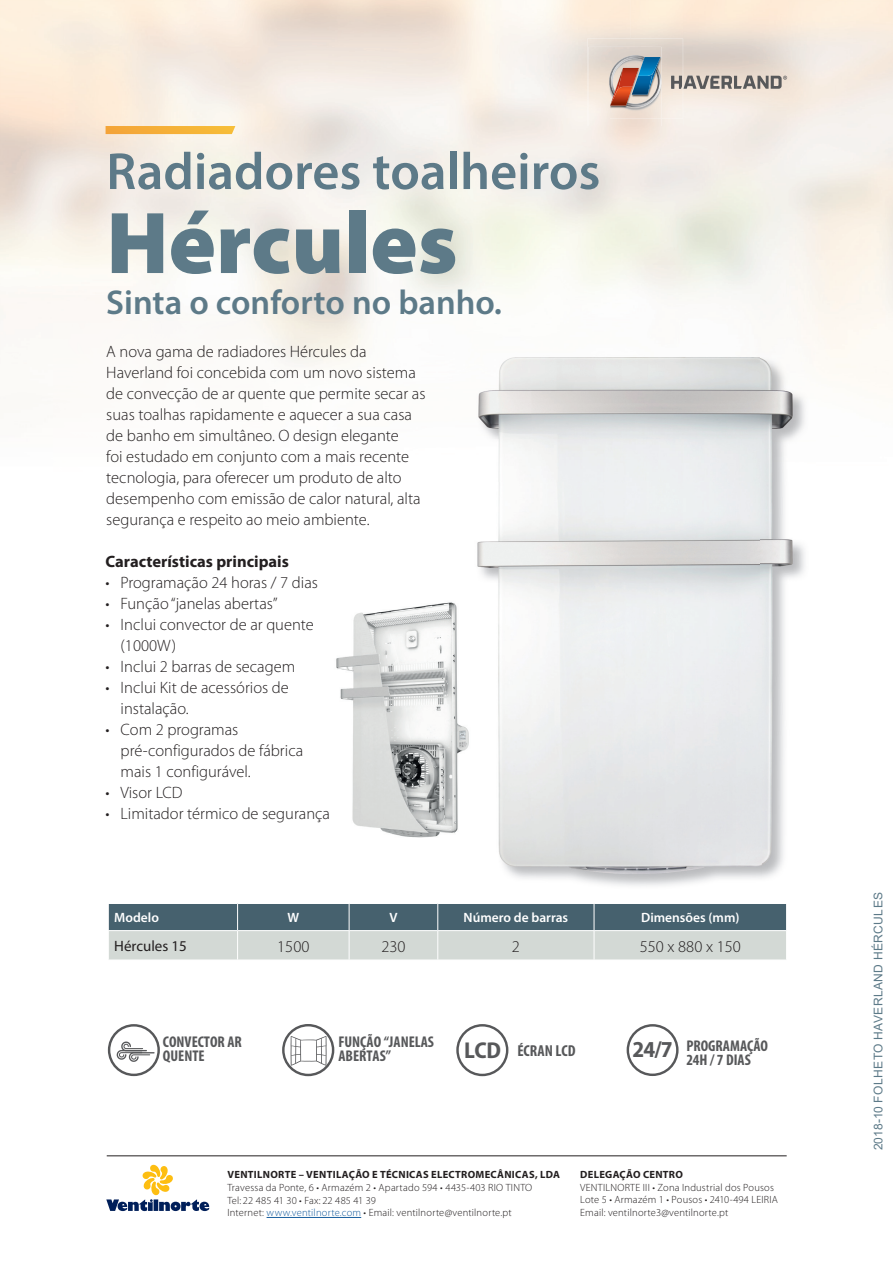
<style>
.page{position:relative;width:893px;height:1263px;background:#fff}
.page>*{position:absolute;margin:0;border:0;box-sizing:border-box;transform-origin:0 0}
.t1{font:900 88.5px "Myriad Pro";color:#5d7a88}
.t2{font:600 52.5px "Myriad Pro";color:#5d7a88}
.t3{font:600 34.5px "Myriad Pro";color:#5d7a88}
.t4{font:700 semi-condensed 22.95px "Myriad Pro";color:#57585a}
.t5{font:300 16.5px/21px "Myriad Pro";color:#231f20}
.t6{font:700 16.5px "Myriad Pro";color:#231f20}
.t7{font:700 condensed 15.9px "Myriad Pro";color:#57585a}
.t8{font:700 condensed 15.6px/13.8px "Myriad Pro";color:#57585a}
.t9{font:15px "Myriad Pro";color:#231f20}
.t10{font:600 13.5px "Myriad Pro";color:#fff}
.t11{font:12px "Arial";letter-spacing:.035em;color:#5d7a88}
.t12{font:300 10.5px/12.8px "Myriad Pro";letter-spacing:.02em;color:#231f20}
.t13{font:700 10.5px "Myriad Pro";letter-spacing:.025em;color:#231f20}
.s1{font-stretch:semi-condensed;font-size:22.95px}
.s2{color:#175d9e}
</style>
<div class="page">
<img style="left:578px;top:0;width:52px;height:107px">
<svg style="left:106px;top:1164px;width:103px;height:47px"></svg>
<hr style="left:267px;top:1217px;width:94px;height:1px;background:#175d9e">
<hr style="left:107px;top:1155px;width:680px;height:1px;background:#231f20">
<svg style="left:108px;top:903px;width:679px;height:57px;background:#95a4a8"></svg>
<img style="left:476px;top:357px;width:332px;height:529px">
<img style="left:336px;top:588px;width:143px;height:260px">
<svg style="left:108px;top:1024px;width:52px;height:52px"></svg>
<svg style="left:282px;top:1024px;width:52px;height:52px"></svg>
<svg style="left:456px;top:1024px;width:52px;height:52px"></svg>
<svg style="left:627px;top:1024px;width:52px;height:52px"></svg>
<img style="left:588px;top:38px;width:95px;height:88px">
<img style="left:589px;top:47px;width:72px;height:79px">
<img style="left:610px;top:38px;width:73px;height:81px">
<svg style="left:671px;top:76px;width:116px;height:13px;background:#9e9792"></svg>
<img style="left:610px;top:47px;width:51px;height:72px">
<img style="left:610px;top:55px;width:51px;height:52px">
<img style="left:611px;top:57px;width:49px;height:49px">
<img style="left:623px;top:68px;width:16px;height:38px">
<svg style="left:609px;top:75px;width:1px;height:22px"></svg>
<img style="left:610px;top:68px;width:13px;height:19px">
<img style="left:610px;top:87px;width:22px;height:19px">
<img style="left:610px;top:92px;width:6px;height:14px">
<svg style="left:632px;top:57px;width:29px;height:38px"></svg>
<svg style="left:106px;top:126px;width:129px;height:8px"></svg>
<h2 class="t2" style="left:106px;top:138px;width:496px">Radiadores toalheiros</h2>
<h1 class="t1" style="left:106px;top:184px;width:353px">Hércules</h1>
<h3 class="t3" style="left:106px;top:281px;width:397px">Sinta o conforto no banho.</h3>
<p class="t5" style="left:106px;top:341px;width:321px">A nova gama de radiadores Hércules da Haverland foi concebida com um novo sistema de convecção de ar quente que permite secar as suas toalhas rapidamente e aquecer a sua casa de banho em simultâneo. O design elegante<br>foi estudado em conjunto com a mais recente tecnologia, para oferecer um produto de alto desempenho com emissão de calor natural, alta segurança e respeito ao meio ambiente.</p>
<p class="t6" style="left:106px;top:551px;width:185px">Características principais</p>
<p class="t5" style="left:106px;top:572px;width:214px">• Programação 24 horas / 7 dias</p>
<p class="t5" style="left:106px;top:593px;width:173px">• Função “janelas abertas”</p>
<p class="t5" style="left:121px;top:614px;width:195px;text-indent:-15px">• Inclui convector de ar quente (1000W)</p>
<p class="t5" style="left:106px;top:656px;width:191px">• Inclui 2 barras de secagem</p>
<p class="t5" style="left:121px;top:677px;width:170px;text-indent:-15px">• Inclui Kit de acessórios de instalação.</p>
<p class="t5" style="left:121px;top:719px;width:184px;text-indent:-15px">• Com 2 programas pré-configurados de fábrica mais 1 configurável.</p>
<p class="t5" style="left:106px;top:782px;width:78px">• Visor LCD</p>
<p class="t5" style="left:106px;top:803px;width:226px">• Limitador térmico de segurança</p>
<p class="t10" style="left:114px;top:909px;width:46px">Modelo</p>
<p class="t10" style="left:287px;top:909px;width:13px">W</p>
<p class="t10" style="left:389px;top:909px;width:10px">V</p>
<p class="t10" style="left:464px;top:909px;width:106px">Número de barras</p>
<p class="t10" style="left:641px;top:909px;width:100px">Dimensões (mm)</p>
<p class="t9" style="left:114px;top:937px;width:74px">Hércules 15</p>
<p class="t5" style="left:277px;top:935px;width:34px">1500</p>
<p class="t5" style="left:381px;top:935px;width:26px">230</p>
<p class="t5" style="left:512px;top:935px;width:10px">2</p>
<p class="t5" style="left:640px;top:935px;width:103px">550 x 880 x 150</p>
<p class="t8" style="left:163px;top:1034px;width:80px">CONVECTOR AR<br>QUENTE</p>
<p class="t8" style="left:338px;top:1034px;width:97px">FUNÇÃO “JANELAS<br>ABERTAS”</p>
<p class="t7" style="left:464px;top:1040px;width:113px"><span class="s1">LCD</span> ÉCRAN LCD</p>
<p class="t8" style="left:686px;top:1038px;width:83px">PROGRAMAÇÃO<br>24H / 7 DIAS</p>
<h3 class="t4" style="left:633px;top:1034px;width:41px">24/7</h3>
<p class="t13" style="left:227px;top:1168px;width:334px">VENTILNORTE – VENTILAÇÃO E TÉCNICAS ELECTROMECÂNICAS, LDA</p>
<p class="t12" style="left:227px;top:1181px;width:306px">Travessa da Ponte, 6 • Armazém 2 • Apartado 594 • 4435-403 RIO TINTO<br>Tel: 22 485 41 30 • Fax: 22 485 41 39<br>Internet: <span class="s2">www.ventilnorte.com</span> • Email: ventilnorte@ventilnorte.pt</p>
<p class="t13" style="left:580px;top:1167px;width:104px">DELEGAÇÃO CENTRO</p>
<p class="t12" style="left:580px;top:1181px;width:199px">VENTILNORTE III • Zona Industrial dos Pousos<br>Lote 5 • Armazém 1 • Pousos • 2410-494 LEIRIA<br>Email: ventilnorte3@ventilnorte.pt</p>
<p class="t11" style="left:870px;top:1150px;width:260px;rotate:-90deg">2018-10 FOLHETO HAVERLAND HÉRCULES</p>
</div>
